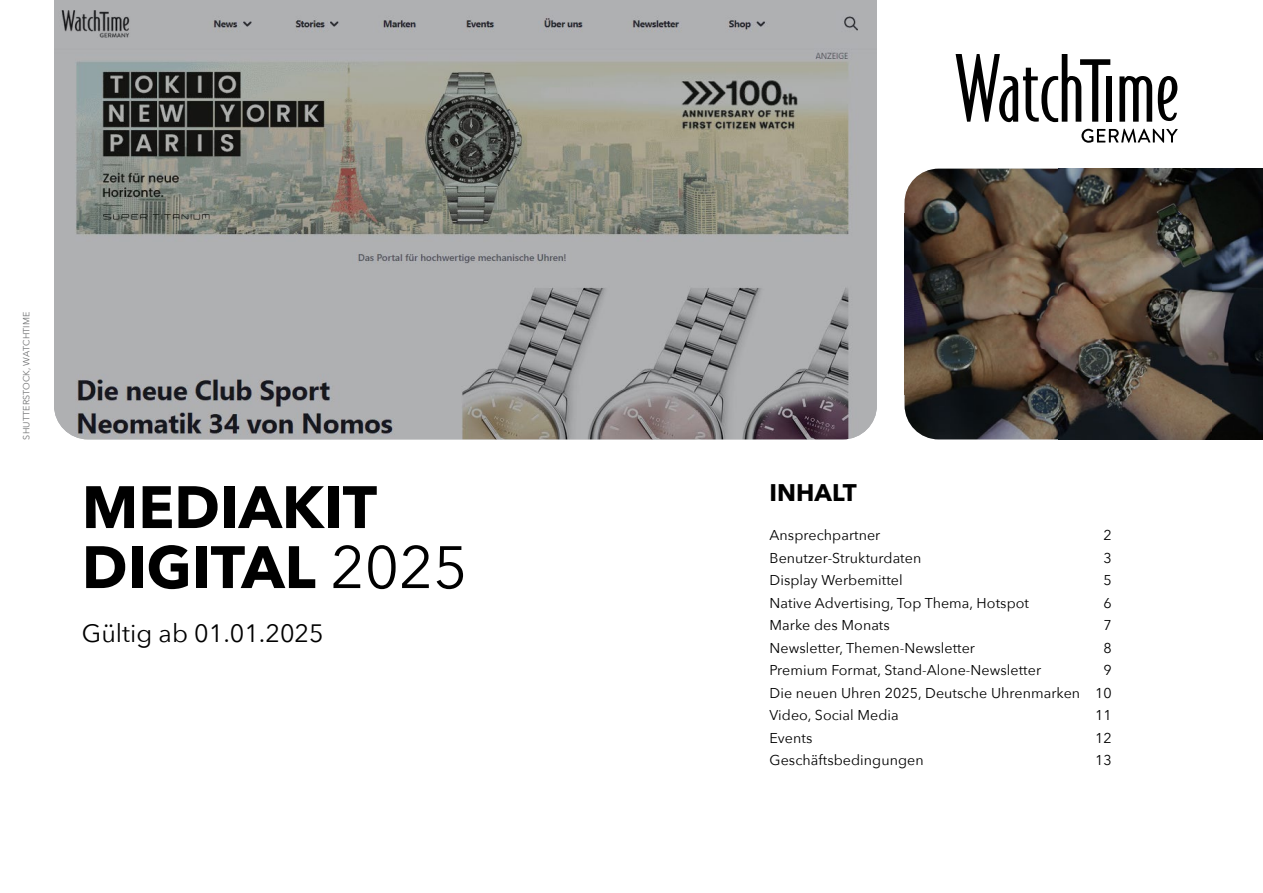
<style>
.page{position:relative;width:1263px;height:893px;background:#fff}
.page>*{position:absolute;margin:0;border:0;box-sizing:border-box;transform-origin:0 0}
.t1{font:700 59.1px/60px "Avenir Next";color:#000}
.t2{font:25.05px "Avenir Next";color:#000}
.t3{font:700 24px "Avenir Next";color:#000}
.t4{font:14.25px/22.5px "Avenir Next";letter-spacing:.005em;color:#000;text-align:justify}
.t5{font:9px "Avenir Next";letter-spacing:.01em;color:#707172}
.s1{font-weight:400}
</style>
<div class="page">
<img style="left:54px;top:0;width:823px;height:439px">
<img style="left:904px;top:169px;width:359px;height:270px">
<svg style="left:1081px;top:129px;width:97px;height:14px"></svg>
<svg style="left:955px;top:54px;width:155px;height:68px"></svg>
<div style="left:1106px;top:76px;width:5px;height:46px;background:#000"></div>
<svg style="left:1119px;top:76px;width:33px;height:46px"></svg>
<svg style="left:1158px;top:76px;width:19px;height:45px"></svg>
<p class="t5" style="left:19px;top:440px;width:129px;rotate:-90deg">SHUTTERSTOCK, WATCHTIME</p>
<h1 class="t1" style="left:82px;top:476px;width:387px">MEDIAKIT<br>DIGITAL <span class="s1">2025</span></h1>
<h2 class="t2" style="left:82px;top:612px;width:243px">Gültig ab 01.01.2025</h2>
<h3 class="t3" style="left:770px;top:472px;width:89px">INHALT</h3>
<p class="t4" style="left:770px;top:523px;width:112px">Ansprechpartner</p>
<p class="t4" style="left:1103px;top:523px;width:10px">2</p>
<p class="t4" style="left:770px;top:546px;width:153px">Benutzer-Strukturdaten</p>
<p class="t4" style="left:1103px;top:546px;width:10px">3</p>
<p class="t4" style="left:770px;top:568px;width:135px">Display Werbemittel</p>
<p class="t4" style="left:1103px;top:568px;width:10px">5</p>
<p class="t4" style="left:770px;top:591px;width:261px">Native Advertising, Top Thema, Hotspot</p>
<p class="t4" style="left:1103px;top:591px;width:10px">6</p>
<p class="t4" style="left:770px;top:613px;width:122px">Marke des Monats</p>
<p class="t4" style="left:1103px;top:613px;width:10px">7</p>
<p class="t4" style="left:770px;top:636px;width:207px">Newsletter, Themen-Newsletter</p>
<p class="t4" style="left:1103px;top:636px;width:10px">8</p>
<p class="t4" style="left:770px;top:658px;width:273px">Premium Format, Stand-Alone-Newsletter</p>
<p class="t4" style="left:770px;top:658px;width:344px;text-indent:334px">9<br>Die neuen Uhren 2025, Deutsche Uhrenmarken 10<br>Video, Social Media</p>
<p class="t4" style="left:1095px;top:703px;width:18px">11</p>
<p class="t4" style="left:770px;top:726px;width:44px">Events</p>
<p class="t4" style="left:1095px;top:726px;width:18px">12</p>
<p class="t4" style="left:770px;top:748px;width:155px">Geschäftsbedingungen</p>
<p class="t4" style="left:1095px;top:748px;width:18px">13</p>
</div>
